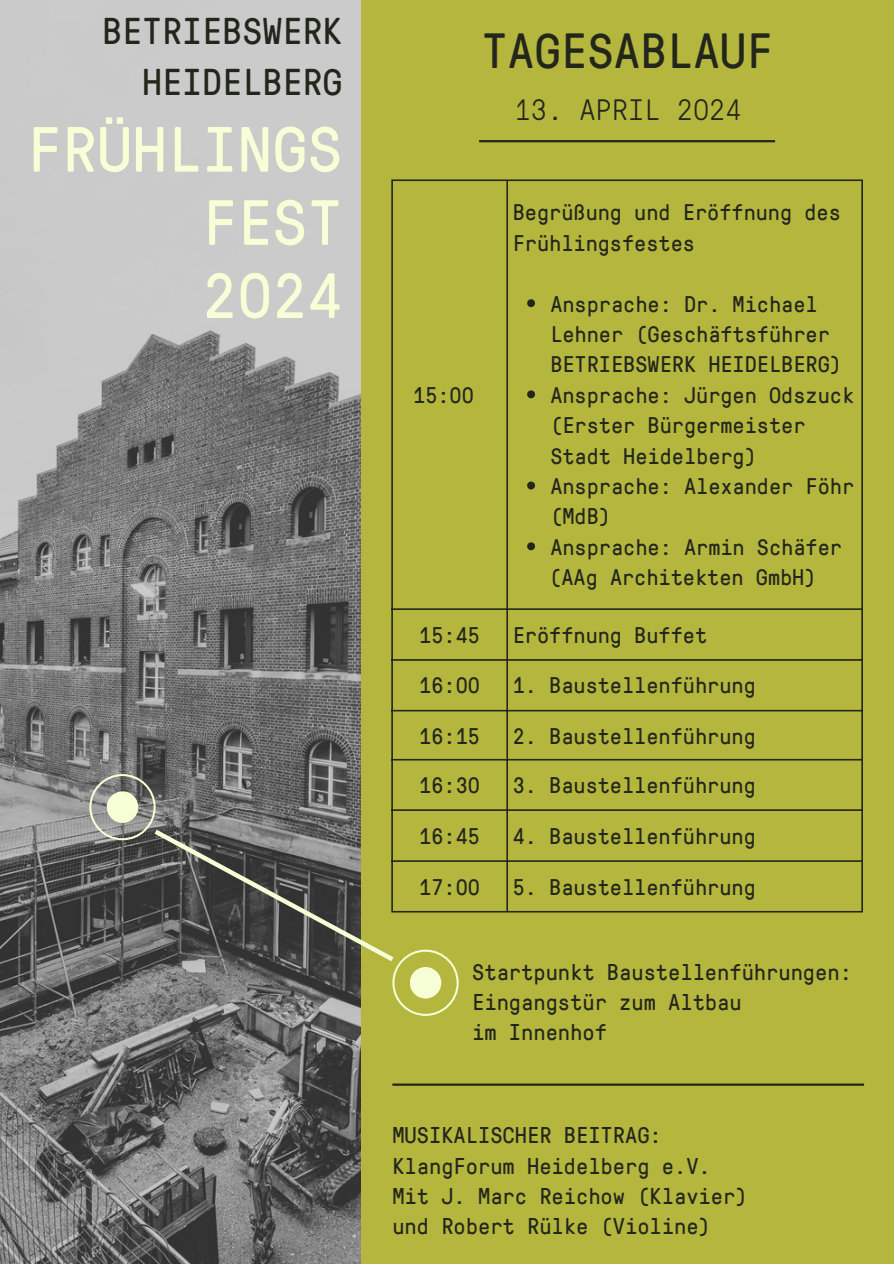
<style>
.page{position:relative;width:894px;height:1264px;background:#fff}
.page>*{position:absolute;margin:0;border:0;box-sizing:border-box;transform-origin:0 0}
.t1{font:63.75px/73.2px "GT Pressura Mono";color:#f7ffd6;text-align:justify}
.t2{font:48.15px "GT Pressura Mono";color:#23261b}
.t3{font:36.45px/50.7px "GT Pressura Mono";color:#23261b;text-align:right}
.t4{font:300 29.55px "GT Pressura Mono";color:#23261b}
.t5{font:22.2px "GT Pressura Mono";color:#23261b}
.t6{font:22.05px/30.3px "GT Pressura Mono";color:#23261b}
</style>
<div class="page">
<div style="left:0;top:0;width:893px;height:1263px;background:#b4b63e"></div>
<svg style="left:393px;top:307px;width:468px;height:555px"></svg>
<svg style="left:527px;top:299px;width:8px;height:8px"></svg>
<svg style="left:527px;top:390px;width:8px;height:8px"></svg>
<svg style="left:527px;top:481px;width:8px;height:8px"></svg>
<svg style="left:527px;top:542px;width:8px;height:8px"></svg>
<hr style="left:391px;top:181px;width:2px;height:729px;background:#23261b">
<hr style="left:506px;top:181px;width:2px;height:729px;background:#23261b">
<hr style="left:861px;top:181px;width:1px;height:729px;background:#23261b">
<hr style="left:391px;top:179px;width:471px;height:2px;background:#23261b">
<hr style="left:391px;top:608px;width:471px;height:2px;background:#23261b">
<hr style="left:391px;top:659px;width:471px;height:1px;background:#23261b">
<hr style="left:391px;top:710px;width:471px;height:1px;background:#23261b">
<hr style="left:391px;top:759px;width:471px;height:1px;background:#23261b">
<hr style="left:391px;top:809px;width:471px;height:2px;background:#23261b">
<hr style="left:391px;top:860px;width:471px;height:1px;background:#23261b">
<hr style="left:391px;top:910px;width:471px;height:2px;background:#23261b">
<hr style="left:479px;top:140px;width:295px;height:2px;background:#23261b">
<img style="left:0;top:0;width:360px;height:1263px">
<hr style="left:392px;top:1083px;width:471px;height:2px;background:#23261b">
<svg style="left:89px;top:774px;width:369px;height:241px"></svg>
<p class="t3" style="left:102px;top:5px;width:242px">BETRIEBSWERK<br>HEIDELBERG</p>
<p class="t1" style="left:202px;top:110px;width:142px;text-indent:-175px">FRÜHLINGS FEST 2024</p>
<p class="t2" style="left:481px;top:16px;width:293px">TAGESABLAUF</p>
<p class="t4" style="left:514px;top:88px;width:228px">13. APRIL 2024</p>
<p class="t6" style="left:413px;top:379px;width:62px">15:00</p>
<h3 class="t6" style="left:512px;top:197px;width:329px">Begrüßung und Eröffnung des<br>Frühlingsfestes</h3>
<h1 class="t6" style="left:550px;top:288px;width:293px">Ansprache: Dr. Michael<br>Lehner (Geschäftsführer<br>BETRIEBSWERK HEIDELBERG)</h1>
<p class="t6" style="left:550px;top:379px;width:305px">Ansprache: Jürgen Odszuck (Erster Bürgermeister<br>Stadt Heidelberg)</p>
<h2 class="t6" style="left:550px;top:470px;width:305px">Ansprache: Alexander Föhr (MdB)</h2>
<h4 class="t6" style="left:550px;top:531px;width:293px">Ansprache: Armin Schäfer</h4>
<p class="t6" style="left:549px;top:561px;width:269px">(AAg Architekten GmbH)</p>
<p class="t6" style="left:419px;top:619px;width:62px">15:45</p>
<p class="t6" style="left:512px;top:619px;width:196px">Eröffnung Buffet</p>
<p class="t6" style="left:419px;top:669px;width:62px">16:00</p>
<p class="t6" style="left:512px;top:669px;width:244px">1. Baustellenführung</p>
<p class="t6" style="left:419px;top:720px;width:62px">16:15</p>
<p class="t6" style="left:512px;top:720px;width:244px">2. Baustellenführung</p>
<p class="t6" style="left:419px;top:769px;width:62px">16:30</p>
<p class="t6" style="left:512px;top:769px;width:244px">3. Baustellenführung</p>
<p class="t6" style="left:419px;top:819px;width:62px">16:45</p>
<p class="t6" style="left:512px;top:819px;width:244px">4. Baustellenführung</p>
<p class="t6" style="left:419px;top:870px;width:62px">17:00</p>
<p class="t6" style="left:512px;top:870px;width:244px">5. Baustellenführung</p>
<p class="t5" style="left:472px;top:955px;width:381px">Startpunkt Baustellenführungen:</p>
<p class="t5" style="left:472px;top:985px;width:271px">Eingangstür zum Altbau</p>
<p class="t5" style="left:472px;top:1016px;width:136px">im Innenhof</p>
<p class="t5" style="left:392px;top:1119px;width:271px">MUSIKALISCHER BEITRAG:</p>
<p class="t5" style="left:392px;top:1149px;width:320px">KlangForum Heidelberg e.V.</p>
<p class="t5" style="left:392px;top:1179px;width:356px">Mit J. Marc Reichow (Klavier)</p>
<p class="t5" style="left:392px;top:1210px;width:320px">und Robert Rülke (Violine)</p>
</div>
